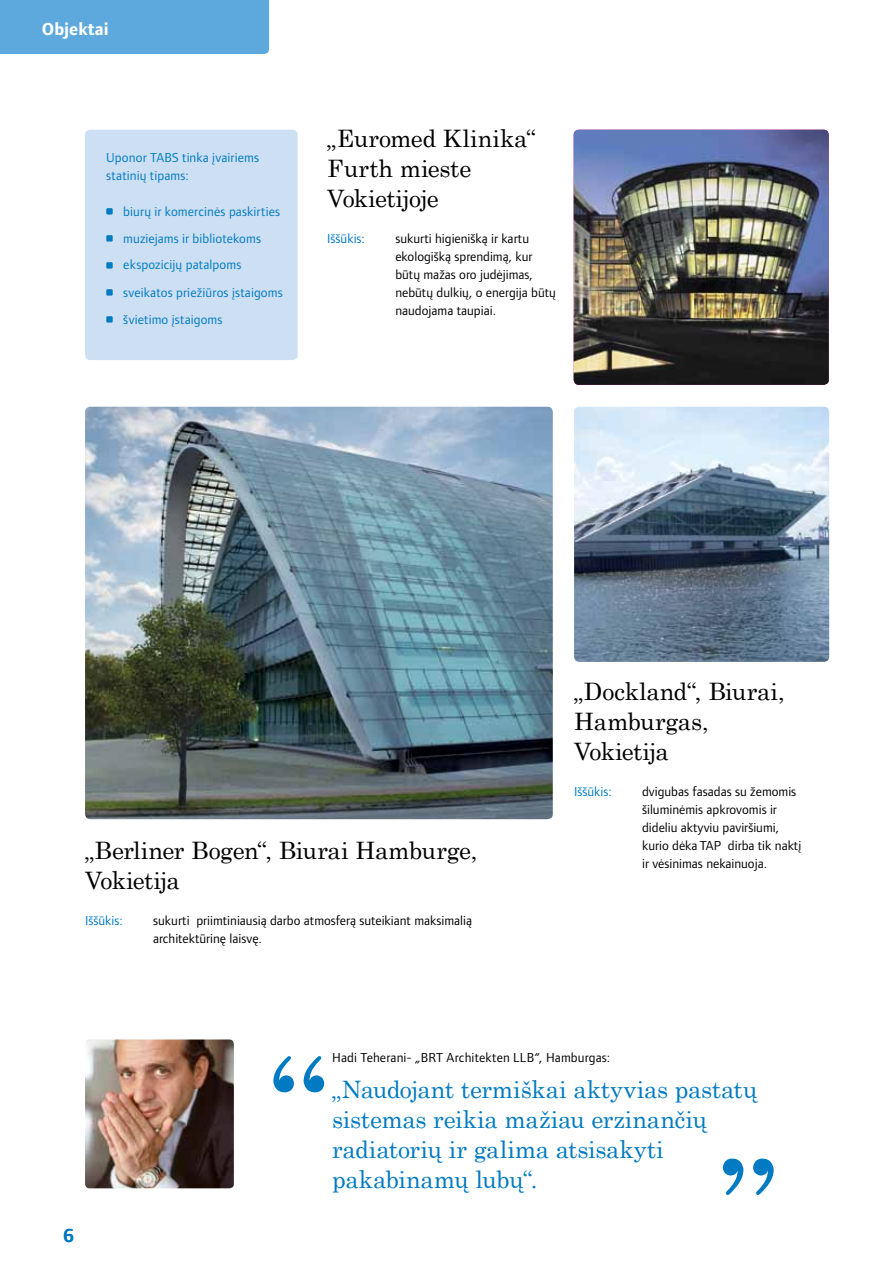
<style>
.page{position:relative;width:893px;height:1263px;background:#fff}
.page>*{position:absolute;margin:0;border:0;box-sizing:border-box;transform-origin:0 0}
.t1{font:24px/30px "Century";letter-spacing:-.015em;color:#000}
.t2{font:24px/30px "Century";letter-spacing:-.01em;color:#007ac2}
.t3{font:600 19.5px "Foundry Form Sans";color:#007ac2}
.t4{font:700 18px "Foundry Form Sans";color:#fff}
.t5{font:13.5px/18px "Foundry Form Sans";color:#000}
.t6{font:13.5px/18px "Foundry Form Sans";letter-spacing:.01em;color:#007ac2}
</style>
<div class="page">
<img style="left:85px;top:407px;width:468px;height:412px">
<img style="left:85px;top:1039px;width:149px;height:149px">
<img style="left:574px;top:407px;width:255px;height:255px">
<img style="left:574px;top:130px;width:255px;height:255px">
<div style="left:0;top:0;width:269px;height:54px;background:#5da9dd"></div>
<div style="left:85px;top:130px;width:213px;height:230px;background:#ccdff3;border-radius:5px"></div>
<svg style="left:273px;top:1056px;width:51px;height:36px"></svg>
<svg style="left:723px;top:1158px;width:51px;height:37px"></svg>
<div style="left:106px;top:208px;width:7px;height:7px;background:#007ac2"></div>
<div style="left:106px;top:235px;width:7px;height:7px;background:#007ac2"></div>
<div style="left:106px;top:262px;width:7px;height:7px;background:#007ac2"></div>
<div style="left:106px;top:289px;width:7px;height:7px;background:#007ac2"></div>
<div style="left:106px;top:316px;width:7px;height:7px;background:#007ac2"></div>
<h3 class="t4" style="left:42px;top:19px;width:68px">Objektai</h3>
<p class="t6" style="left:106px;top:148px;width:154px">Uponor TABS tinka įvairiems statinių tipams:</p>
<p class="t6" style="left:123px;top:198px;width:158px;line-height:27px">biurų ir komercinės paskirties muziejams ir bibliotekoms</p>
<p class="t6" style="left:123px;top:250px;width:161px;line-height:28.5px">ekspozicijų patalpoms sveikatos priežiūros įstaigoms</p>
<p class="t6" style="left:123px;top:310px;width:101px">švietimo įstaigoms</p>
<h1 class="t1" style="left:327px;top:122px;width:210px">„Euromed Klinika“<br>Furth mieste<br>Vokietijoje</h1>
<p class="t6" style="left:327px;top:230px;width:39px">Iššūkis:</p>
<p class="t5" style="left:395px;top:230px;width:162px">sukurti higienišką ir kartu ekologišką sprendimą, kur būtų mažas oro judėjimas, nebūtų dulkių, o energija būtų naudojama taupiai.</p>
<h1 class="t1" style="left:85px;top:833px;width:394px">„Berliner Bogen“, Biurai Hamburge,<br>Vokietija</h1>
<p class="t6" style="left:85px;top:911px;width:39px">Iššūkis:</p>
<p class="t5" style="left:153px;top:911px;width:320px">sukurti priimtiniausią darbo atmosferą suteikiant maksimalią architektūrinę laisvę.</p>
<h1 class="t1" style="left:574px;top:674px;width:212px">„Dockland“, Biurai,<br>Hamburgas,<br>Vokietija</h1>
<p class="t6" style="left:574px;top:782px;width:39px">Iššūkis:</p>
<p class="t5" style="left:642px;top:782px;width:161px">dvigubas fasadas su žemomis šiluminėmis apkrovomis ir dideliu aktyviu paviršiumi, kurio dėka TAP dirba tik naktį ir vėsinimas nekainuoja.</p>
<h2 class="t3" style="left:64px;top:1225px;width:11px">6</h2>
<p class="t5" style="left:332px;top:1049px;width:279px">Hadi Teherani- „BRT Architekten LLB“, Hamburgas:</p>
<h1 class="t2" style="left:332px;top:1072px;width:427px">„Naudojant termiškai aktyvias pastatų sistemas reikia mažiau erzinančių radiatorių ir galima atsisakyti pakabinamų lubų“.</h1>
</div>
